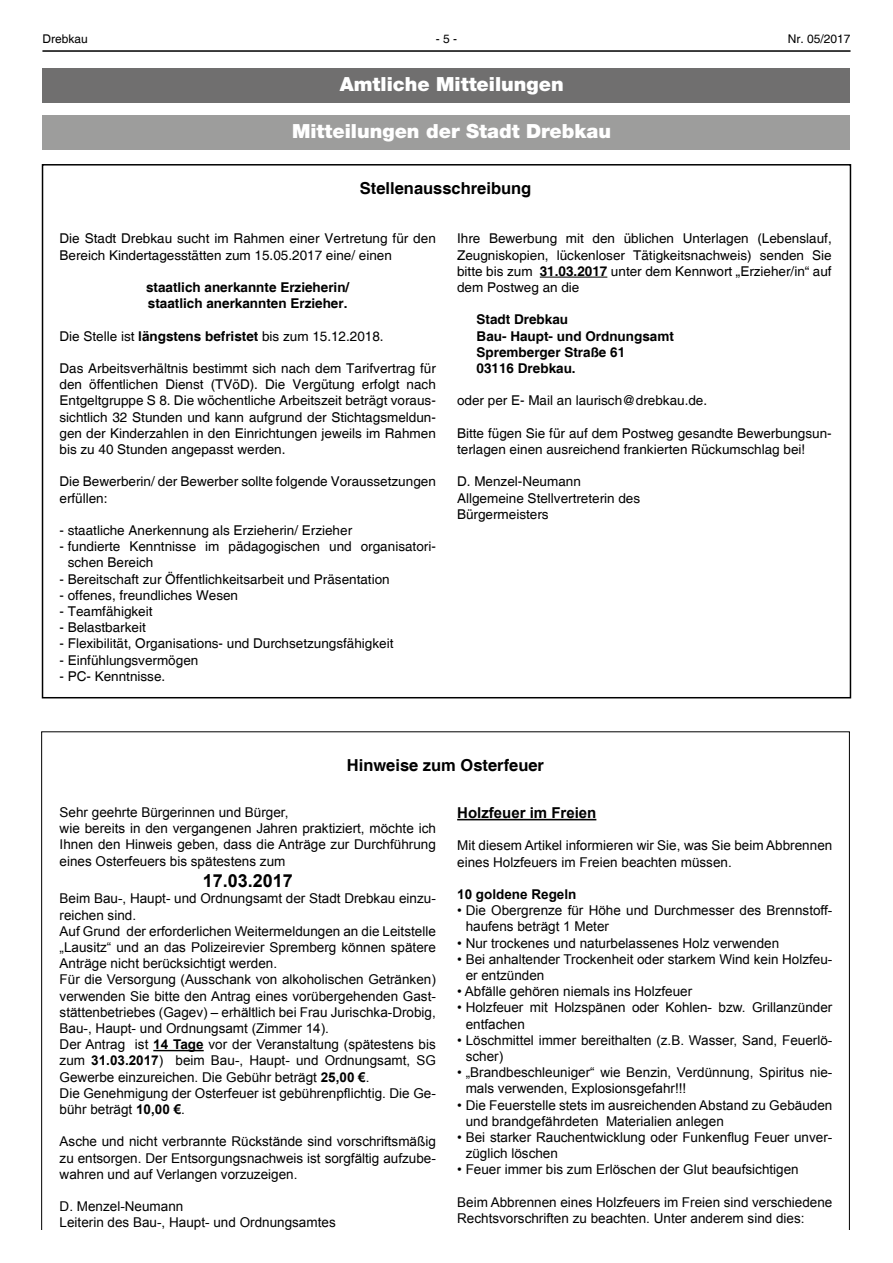
<style>
.page{position:relative;width:893px;height:1263px;background:#fff}
.page>*{position:absolute;margin:0;border:0;box-sizing:border-box;transform-origin:0 0}
.t1{font:900 19.5px "Helvetica Neue LT Pro";color:#fff}
.t2{font:700 18px "Arial";color:#000}
.t3{font:700 16.5px "Helvetica";color:#000}
.t4{font:700 15px "Arial";color:#000}
.t5{font:13.5px/16.2px "Arial";color:#000}
.t6{font:13.5px/16.2px "Helvetica";color:#000}
.t7{font:700 13.5px/16.2px "Helvetica";color:#000}
.t8{font:700 13.5px "Arial";color:#000}
.t9{font:12px "Helvetica";color:#000}
.s1{font-weight:700}
</style>
<div class="page">
<hr style="left:43px;top:51px;width:807px;height:1px;background:#000">
<div style="left:43px;top:69px;width:807px;height:34px;background:#706f6f"></div>
<div style="left:43px;top:116px;width:807px;height:34px;background:#9d9d9c"></div>
<hr style="left:540px;top:277px;width:67px;height:1px;background:#000">
<hr style="left:153px;top:1050px;width:51px;height:1px;background:#000">
<hr style="left:457px;top:819px;width:139px;height:1px;background:#000">
<p class="t9" style="left:43px;top:32px;width:47px">Drebkau</p>
<p class="t9" style="left:436px;top:32px;width:23px">- 5 -</p>
<p class="t9" style="left:788px;top:32px;width:64px">Nr. 05/2017</p>
<h1 class="t1" style="left:340px;top:73px;width:225px">Amtliche Mitteilungen</h1>
<h1 class="t1" style="left:292px;top:119px;width:320px">Mitteilungen der Stadt Drebkau</h1>
<p class="t3" style="left:360px;top:178px;width:173px">Stellenausschreibung</p>
<p class="t6" style="left:60px;top:231px;width:378px">Die Stadt Drebkau sucht im Rahmen einer Vertretung für den<br>Bereich Kindertagesstätten zum 15.05.2017 eine/ einen</p>
<p class="t7" style="left:146px;top:280px;width:205px">staatlich anerkannte Erzieherin/ staatlich anerkannten Erzieher.</p>
<p class="t6" style="left:60px;top:328px;width:326px">Die Stelle ist <span class="s1">längstens befristet</span> bis zum 15.12.2018.</p>
<p class="t6" style="left:60px;top:361px;width:378px;text-align:justify">Das Arbeitsverhältnis bestimmt sich nach dem Tarifvertrag für den öffentlichen Dienst (TVöD). Die Vergütung erfolgt nach Entgeltgruppe S 8. Die wöchentliche Arbeitszeit beträgt voraus&shy;sichtlich 32 Stunden und kann aufgrund der Stichtagsmeldun&shy;gen der Kinderzahlen in den Einrichtungen jeweils im Rahmen bis zu 40 Stunden angepasst werden.</p>
<p class="t6" style="left:60px;top:474px;width:378px">Die Bewerberin/ der Bewerber sollte folgende Voraussetzungen erfüllen:</p>
<p class="t6" style="left:60px;top:523px;width:294px">- staatliche Anerkennung als Erzieherin/ Erzieher</p>
<p class="t6" style="left:68px;top:539px;width:370px;text-indent:-8px">- fundierte Kenntnisse im pädagogischen und organisatori&shy;schen Bereich</p>
<p class="t6" style="left:60px;top:571px;width:332px">- Bereitschaft zur Öffentlichkeitsarbeit und Präsentation</p>
<p class="t6" style="left:60px;top:587px;width:180px">- offenes, freundliches Wesen</p>
<p class="t6" style="left:60px;top:604px;width:95px">- Teamfähigkeit</p>
<p class="t6" style="left:60px;top:620px;width:88px">- Belastbarkeit</p>
<p class="t6" style="left:60px;top:636px;width:335px">- Flexibilität, Organisations- und Durchsetzungsfähigkeit</p>
<p class="t6" style="left:60px;top:652px;width:140px">- Einfühlungsvermögen</p>
<p class="t6" style="left:60px;top:668px;width:107px">- PC- Kenntnisse.</p>
<p class="t6" style="left:457px;top:231px;width:376px;text-align:justify">Ihre Bewerbung mit den üblichen Unterlagen (Lebenslauf, Zeugniskopien, lückenloser Tätigkeitsnachweis) senden Sie bitte bis zum <span class="s1">31.03.2017</span> unter dem Kennwort „Erzieher/in“ auf dem Postweg an die</p>
<p class="t7" style="left:477px;top:312px;width:199px">Stadt Drebkau<br>Bau- Haupt- und Ordnungsamt<br>Spremberger Straße 61<br>03116 Drebkau.</p>
<p class="t6" style="left:457px;top:393px;width:252px">oder per E- Mail an laurisch@drebkau.de.</p>
<p class="t6" style="left:457px;top:425px;width:376px">Bitte fügen Sie für auf dem Postweg gesandte Bewerbungsun&shy;terlagen einen ausreichend frankierten Rückumschlag bei!</p>
<p class="t6" style="left:457px;top:474px;width:185px">D. Menzel-Neumann<br>Allgemeine Stellvertreterin des<br>Bürgermeisters</p>
<p class="t3" style="left:347px;top:755px;width:199px">Hinweise zum Osterfeuer</p>
<p class="t5" style="left:60px;top:804px;width:378px">Sehr geehrte Bürgerinnen und Bürger,<br>wie bereits in den vergangenen Jahren praktiziert, möchte ich Ihnen den Hinweis geben, dass die Anträge zur Durchführung eines Osterfeuers bis spätestens zum</p>
<h2 class="t2" style="left:203px;top:869px;width:92px">17.03.2017</h2>
<p class="t5" style="left:60px;top:891px;width:378px">Beim Bau-, Haupt- und Ordnungsamt der Stadt Drebkau einzu&shy;reichen sind.<br>Auf Grund der erforderlichen Weitermeldungen an die Leitstelle „Lausitz“ und an das Polizeirevier Spremberg können spätere Anträge nicht berücksichtigt werden.<br>Für die Versorgung (Ausschank von alkoholischen Getränken) verwenden Sie bitte den Antrag eines vorübergehenden Gast&shy;stättenbetriebes (Gagev) – erhältlich bei Frau Jurischka-Drobig, Bau-, Haupt- und Ordnungsamt (Zimmer 14).<br>Der Antrag ist <span class="s1">14 Tage</span> vor der Veranstaltung (spätestens bis zum <span class="s1">31.03.2017</span>) beim Bau-, Haupt- und Ordnungsamt, SG Gewerbe einzureichen. Die Gebühr beträgt <span class="s1">25,00 €</span>.<br>Die Genehmigung der Osterfeuer ist gebührenpflichtig. Die Ge&shy;bühr beträgt <span class="s1">10,00 €</span>.</p>
<p class="t5" style="left:60px;top:1134px;width:378px;text-align:justify">Asche und nicht verbrannte Rückstände sind vorschriftsmäßig zu entsorgen. Der Entsorgungsnachweis ist sorgfältig aufzube&shy;wahren und auf Verlangen vorzuzeigen.</p>
<p class="t5" style="left:60px;top:1198px;width:278px">D. Menzel-Neumann<br>Leiterin des Bau-, Haupt- und Ordnungsamtes</p>
<p class="t4" style="left:457px;top:803px;width:141px">Holzfeuer im Freien</p>
<p class="t5" style="left:457px;top:838px;width:377px">Mit diesem Artikel informieren wir Sie, was Sie beim Abbrennen eines Holzfeuers im Freien beachten müssen.</p>
<p class="t8" style="left:457px;top:885px;width:121px">10 goldene Regeln</p>
<p class="t5" style="left:466px;top:902px;width:368px;text-indent:-8px">• Die Obergrenze für Höhe und Durchmesser des Brennstoff&shy;haufens beträgt 1 Meter</p>
<p class="t5" style="left:457px;top:935px;width:324px">• Nur trockenes und naturbelassenes Holz verwenden</p>
<p class="t5" style="left:466px;top:951px;width:368px;text-indent:-8px">• Bei anhaltender Trockenheit oder starkem Wind kein Holzfeu&shy;er entzünden</p>
<p class="t5" style="left:457px;top:983px;width:237px">• Abfälle gehören niemals ins Holzfeuer</p>
<p class="t5" style="left:466px;top:1000px;width:368px;text-indent:-8px">• Holzfeuer mit Holzspänen oder Kohlen- bzw. Grillanzünder entfachen</p>
<p class="t5" style="left:466px;top:1032px;width:368px;text-indent:-8px">• Löschmittel immer bereithalten (z.B. Wasser, Sand, Feuerlö&shy;scher)</p>
<p class="t5" style="left:466px;top:1064px;width:368px;text-indent:-8px">• „Brandbeschleuniger“ wie Benzin, Verdünnung, Spiritus nie&shy;mals verwenden, Explosionsgefahr!!!</p>
<p class="t5" style="left:466px;top:1097px;width:368px;text-indent:-8px">• Die Feuerstelle stets im ausreichenden Abstand zu Gebäuden und brandgefährdeten Materialien anlegen</p>
<p class="t5" style="left:466px;top:1129px;width:368px;text-indent:-8px">• Bei starker Rauchentwicklung oder Funkenflug Feuer unver&shy;züglich löschen</p>
<p class="t5" style="left:457px;top:1162px;width:343px">• Feuer immer bis zum Erlöschen der Glut beaufsichtigen</p>
<p class="t5" style="left:457px;top:1194px;width:377px">Beim Abbrennen eines Holzfeuers im Freien sind verschiedene<br>Rechtsvorschriften zu beachten. Unter anderem sind dies:</p>
</div>
